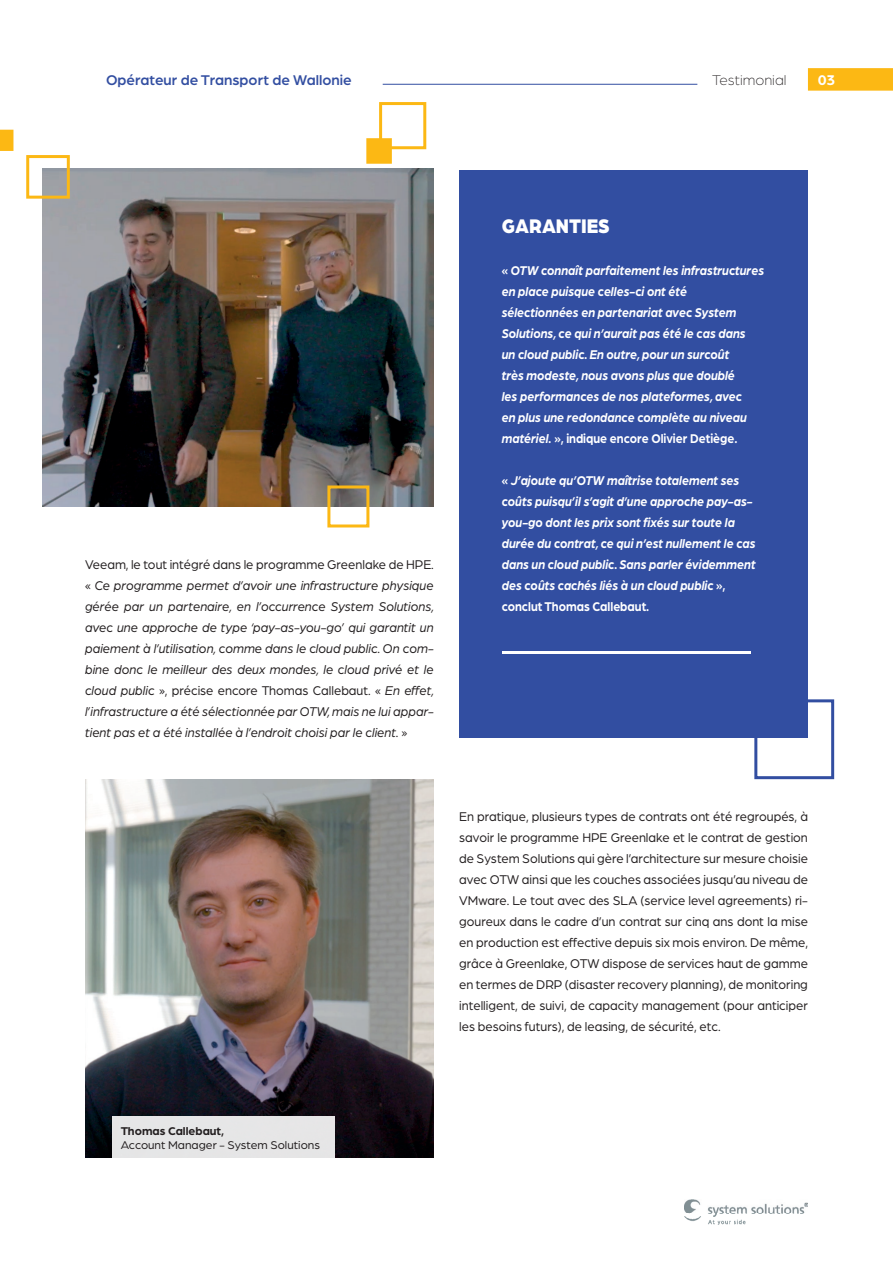
<style>
.page{position:relative;width:893px;height:1263px;background:#fff}
.page>*{position:absolute;margin:0;border:0;box-sizing:border-box;transform-origin:0 0}
.t1{font:900 21px "Arboria";color:#fff;scale:.9 1}
.t2{font:500 15px "Arboria";color:#324ea1}
.t3{font:300 15px "Arboria";color:#231f20}
.t4{font:700 15px "Arboria";color:#fff}
.t5{font:italic 700 13.5px/21px "Arboria";color:#fff;scale:.9 1}
.t6{font:13.5px/21px "Arboria";color:#231f20;text-align:justify;scale:.95 1}
.t7{font:italic 13.5px/21px "Arboria";color:#231f20;text-align:justify;scale:.95 1}
.t8{font:12px "Arboria";color:#231f20}
.t9{font:700 12px "Arboria";color:#231f20}
.s1{font-style:normal}
</style>
<div class="page">
<img style="left:43px;top:169px;width:391px;height:337px">
<img style="left:85px;top:779px;width:349px;height:378px">
<div style="left:112px;top:1116px;width:222px;height:42px;background:#e6e6e6"></div>
<img style="left:685px;top:1199px;width:123px;height:25px">
<div style="left:754px;top:699px;width:80px;height:80px;border:3px solid #324ea1"></div>
<div style="left:379px;top:102px;width:47px;height:47px;border:3px solid #fcb814"></div>
<div style="left:366px;top:138px;width:26px;height:26px;background:#fcb814;border:3px solid #fcb814"></div>
<div style="left:327px;top:485px;width:42px;height:42px;border:3px solid #fcb814"></div>
<div style="left:26px;top:155px;width:44px;height:44px;border:3px solid #fcb814"></div>
<svg style="left:0;top:130px;width:13px;height:21px"></svg>
<div style="left:459px;top:171px;width:349px;height:567px;background:#324ea1"></div>
<hr style="left:502px;top:651px;width:248px;height:2px;background:#fff">
<div style="left:808px;top:68px;width:85px;height:23px;background:#fcb814"></div>
<hr style="left:383px;top:84px;width:314px;height:1px;background:#324ea1">
<p class="t2" style="left:106px;top:70px;width:247px">Opérateur de Transport de Wallonie</p>
<p class="t3" style="left:712px;top:70px;width:76px">Testimonial</p>
<p class="t4" style="left:818px;top:69px;width:19px">03</p>
<p class="t7" style="left:85px;top:554px;width:369px"><span class="s1">Veeam, le tout intégré dans le programme Greenlake de HPE. «</span> Ce programme permet d’avoir une infrastructure physique gérée par un partenaire, en l’occurrence System Solutions, avec une approche de type ‘pay-as-you-go’ qui garantit un paiement à l’utilisation, comme dans le cloud public. On com&shy;bine donc le meilleur des deux mondes, le cloud privé et le cloud public <span class="s1">», précise encore Thomas Callebaut. «</span> En effet, l’infrastructure a été sélectionnée par OTW, mais ne lui appar&shy;tient pas et a été installée à l’endroit choisi par le client. <span class="s1">»</span></p>
<h1 class="t1" style="left:502px;top:211px;width:122px">GARANTIES</h1>
<p class="t5" style="left:502px;top:259px;width:293px"><span class="s1">«</span> OTW connaît parfaitement les infrastructures en place puisque celles-ci ont été sélectionnées en partenariat avec System Solutions, ce qui n’aurait pas été le cas dans<br>un cloud public. En outre, pour un surcoût<br>très modeste, nous avons plus que doublé<br>les performances de nos plateformes, avec<br>en plus une redondance complète au niveau matériel. <span class="s1">», indique encore Olivier Detiège.</span></p>
<p class="t5" style="left:502px;top:469px;width:284px"><span class="s1">«</span> J’ajoute qu’OTW maîtrise totalement ses coûts puisqu’il s’agit d’une approche pay-as&shy;you-go dont les prix sont fixés sur toute la durée du contrat, ce qui n’est nullement le cas dans un cloud public. Sans parler évidemment des coûts cachés liés à un cloud public <span class="s1">», conclut Thomas Callebaut.</span></p>
<p class="t6" style="left:459px;top:806px;width:369px">En pratique, plusieurs types de contrats ont été regroupés, à savoir le programme HPE Greenlake et le contrat de gestion de System Solutions qui gère l’architecture sur mesure choisie avec OTW ainsi que les couches associées jusqu’au niveau de VMware. Le tout avec des SLA (service level agreements) ri&shy;goureux dans le cadre d’un contrat sur cinq ans dont la mise en production est effective depuis six mois environ. De même, grâce à Greenlake, OTW dispose de services haut de gamme en termes de DRP (disaster recovery planning), de monitoring intelligent, de suivi, de capacity management (pour anticiper les besoins futurs), de leasing, de sécurité, etc.</p>
<p class="t9" style="left:121px;top:1122px;width:105px">Thomas Callebaut,</p>
<p class="t8" style="left:121px;top:1137px;width:201px">Account Manager - System Solutions</p>
</div>
